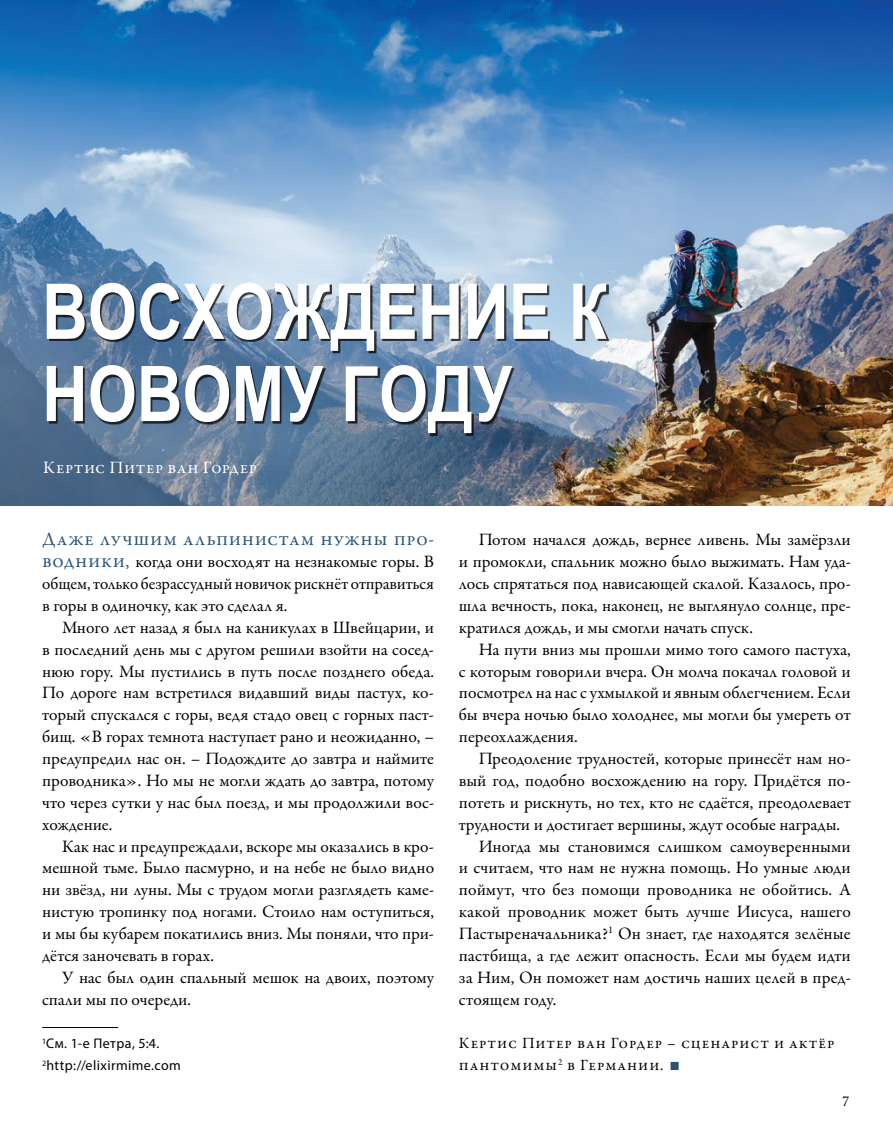
<style>
.page{position:relative;width:893px;height:1141px;background:#fff}
.page>*{position:absolute;margin:0;border:0;box-sizing:border-box;transform-origin:0 0}
.t1{font:700 77px/82.2px "Arial Narrow";color:#fff}
.t2{font:19.25px "Garamond Premr Pro";letter-spacing:.15em;color:#2a5577}
.t3{font:17.5px/21.9px "Garamond Premr Pro";color:#000;text-align:justify}
.t4{font:17.5px "Garamond Premr Pro";letter-spacing:.06em;color:#fff}
.t5{font:15.75px/21.9px "Garamond Premr Pro";letter-spacing:.175em;color:#000}
.t6{font:14px/21.9px "Myriad Pro";letter-spacing:.03em;color:#000}
.t7{font:14px "Adobe Caslon Pro";color:#000}
.s1{font-size:19.25px;color:#2a5577}
.s2{font-family:"Arial";font-size:17.5px;color:#2a5577}
</style>
<div class="page">
<img style="left:0;top:0;width:893px;height:505px">
<div style="left:49px;top:284px;width:560px;height:152px;background:#000;opacity:.75"></div>
<hr style="left:42px;top:1027px;width:76px;height:1px;background:#000">
<h1 class="t1" style="left:42px;top:267px;width:566px">ВОСХОЖДЕНИЕ К<br>НОВОМУ ГОДУ</h1>
<p class="t4" style="left:43px;top:457px;width:215px">Кертис Питер ван Гордер</p>
<p class="t2" style="left:42px;top:528px;width:393px">Даже лучшим альпинистам нужны про-</p>
<p class="t3" style="left:42px;top:551px;width:393px"><span class="s1">водники,</span> когда они восходят на незнакомые горы. В общем, только безрассудный новичок рискнёт отправиться в горы в одиночку, как это сделал я.</p>
<p class="t3" style="left:42px;top:617px;width:393px;text-indent:20px">Много лет назад я был на каникулах в Швейцарии, и в последний день мы с другом решили взойти на сосед&shy;нюю гору. Мы пустились в путь после позднего обеда.<br>По дороге нам встретился видавший виды пастух, ко&shy;торый спускался с горы, ведя стадо овец с горных паст&shy;бищ. «В горах темнота наступает рано и неожиданно, – предупредил нас он. – Подождите до завтра и наймите проводника». Но мы не могли ждать до завтра, потому что через сутки у нас был поезд, и мы продолжили вос&shy;хождение.</p>
<p class="t3" style="left:42px;top:836px;width:393px;text-indent:20px">Как нас и предупреждали, вскоре мы оказались в кро&shy;мешной тьме. Было пасмурно, и на небе не было видно ни звёзд, ни луны. Мы с трудом могли разглядеть каме&shy;нистую тропинку под ногами. Стоило нам оступиться, и мы бы кубарем покатились вниз. Мы поняли, что при&shy;дётся заночевать в горах.</p>
<p class="t3" style="left:42px;top:967px;width:393px;text-indent:20px">У нас был один спальный мешок на двоих, поэтому спали мы по очереди.</p>
<p class="t6" style="left:42px;top:1033px;width:140px"><sup>1</sup>См. 1-е Петра, 5:4.<br><sup>2</sup>http://elixirmime.com</p>
<p class="t3" style="left:459px;top:529px;width:393px;text-indent:20px">Потом начался дождь, вернее ливень. Мы замёрзли и промокли, спальник можно было выжимать. Нам уда&shy;лось спрятаться под нависающей скалой. Казалось, про&shy;шла вечность, пока, наконец, не выглянуло солнце, пре&shy;кратился дождь, и мы смогли начать спуск.</p>
<p class="t3" style="left:459px;top:639px;width:393px;text-indent:20px">На пути вниз мы прошли мимо того самого пастуха, с которым говорили вчера. Он молча покачал головой и посмотрел на нас с ухмылкой и явным облегчением. Если бы вчера ночью было холоднее, мы могли бы умереть от переохлаждения.</p>
<p class="t3" style="left:479px;top:748px;width:374px">Преодоление трудностей, которые принесёт нам но-</p>
<p class="t3" style="left:459px;top:770px;width:393px">вый год, подобно восхождению на гору. Придётся по-</p>
<p class="t3" style="left:459px;top:792px;width:393px">потеть и рискнуть, но тех, кто не сдаётся, преодолевает</p>
<p class="t3" style="left:459px;top:814px;width:383px">трудности и достигает вершины, ждут особые награды.</p>
<p class="t3" style="left:479px;top:836px;width:374px">Иногда мы становимся слишком самоуверенными</p>
<p class="t3" style="left:459px;top:857px;width:393px">и считаем, что нам не нужна помощь. Но умные люди</p>
<p class="t3" style="left:459px;top:879px;width:393px">поймут, что без помощи проводника не обойтись. А</p>
<p class="t3" style="left:459px;top:901px;width:393px">какой проводник может быть лучше Иисуса, нашего</p>
<p class="t3" style="left:459px;top:923px;width:393px">Пастыреначальника?<sup>1</sup> Он знает, где находятся зелёные</p>
<p class="t3" style="left:459px;top:945px;width:393px">пастбища, а где лежит опасность. Если мы будем идти</p>
<p class="t3" style="left:459px;top:967px;width:393px">за Ним, Он поможет нам достичь наших целей в пред-</p>
<p class="t3" style="left:459px;top:989px;width:99px">стоящем году.</p>
<p class="t5" style="left:459px;top:1033px;width:377px">Кертис Питер ван Гордер – сценарист и актёр пантомимы<sup>2</sup> в Германии. <span class="s2">■</span></p>
<p class="t7" style="left:842px;top:1093px;width:8px">7</p>
</div>
